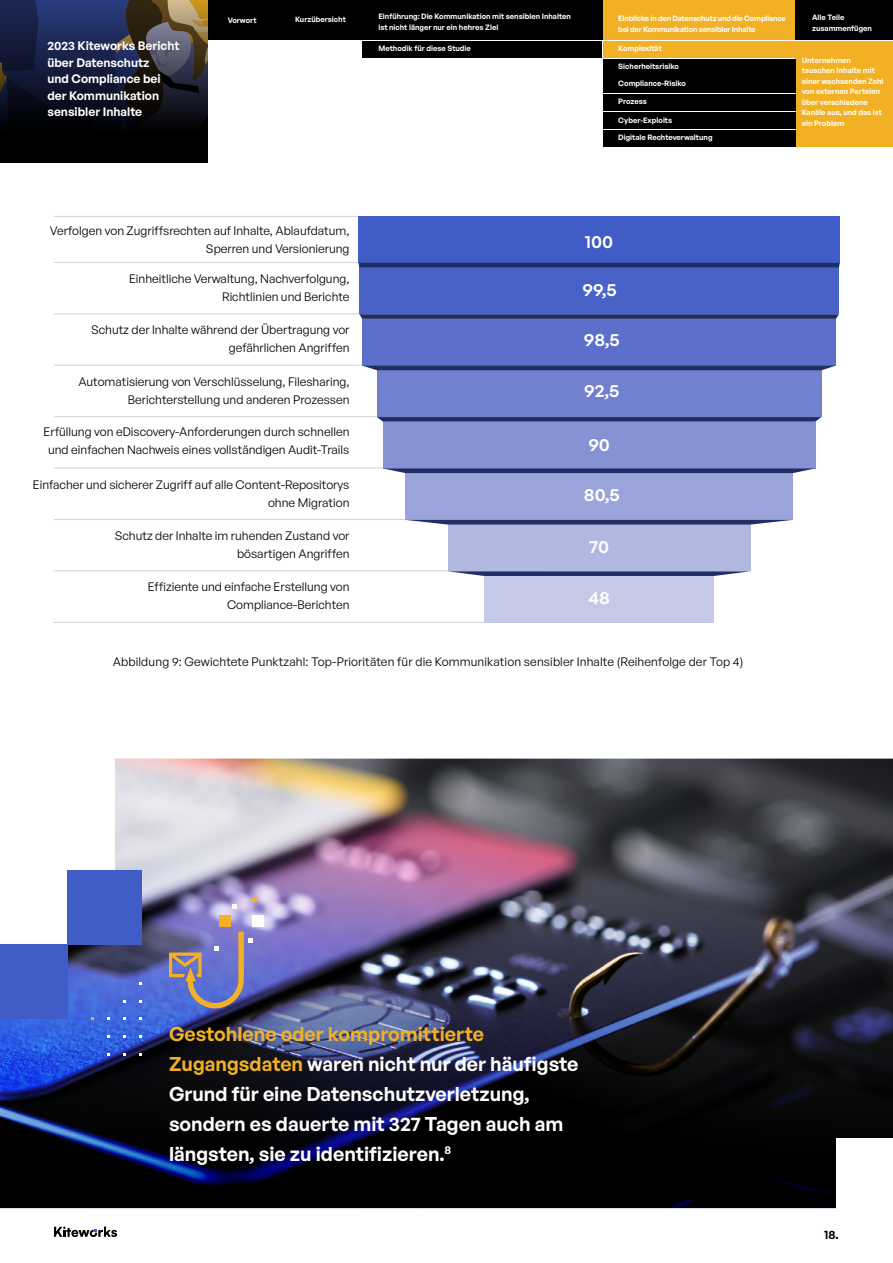
<style>
.page{position:relative;width:893px;height:1263px;background:#fff}
.page>*{position:absolute;margin:0;border:0;box-sizing:border-box;transform-origin:0 0}
.t1{font:600 19.5px/30px "General Sans";color:#fefefe}
.t2{font:600 16.5px "General Sans";color:#fff}
.t3{font:12px/18px "General Sans";color:#000;text-align:right}
.t4{font:600 12px/16.5px "General Sans";color:#fff}
.t5{font:600 12px "General Sans";color:#000}
.t6{font:600 7.5px/10.5px "General Sans";color:#fff}
.t7{font:600 7.5px/10.5px "General Sans";letter-spacing:-.02em;color:#fff}
.s1{color:#f2b125}
</style>
<div class="page">
<svg style="left:54px;top:1226px;width:63px;height:11px"></svg>
<div style="left:796px;top:41px;width:97px;height:105px;background:#f2b125"></div>
<div style="left:276px;top:0;width:86px;height:39px;background:#000"></div>
<div style="left:362px;top:0;width:242px;height:39px;background:#000"></div>
<div style="left:604px;top:41px;width:192px;height:16px;background:#f2b125"></div>
<div style="left:604px;top:0;width:192px;height:39px;background:#f2b125"></div>
<div style="left:604px;top:59px;width:192px;height:16px;background:#000"></div>
<div style="left:604px;top:77px;width:192px;height:16px;background:#000"></div>
<div style="left:604px;top:94px;width:192px;height:17px;background:#000"></div>
<div style="left:604px;top:112px;width:192px;height:17px;background:#000"></div>
<div style="left:604px;top:130px;width:192px;height:16px;background:#000"></div>
<div style="left:796px;top:0;width:97px;height:39px;background:#000"></div>
<div style="left:362px;top:41px;width:240px;height:16px;background:#000"></div>
<div style="left:208px;top:0;width:68px;height:39px;background:#000"></div>
<svg style="left:0;top:0;width:208px;height:162px;background:#1b1d2b"></svg>
<img style="left:0;top:759px;width:893px;height:449px">
<div style="left:836px;top:1139px;width:57px;height:70px;background:#fff"></div>
<div style="left:68px;top:870px;width:74px;height:74px;background:#3f5cc7"></div>
<div style="left:0;top:944px;width:68px;height:75px;background:#3f5cc7"></div>
<div style="left:220px;top:916px;width:11px;height:11px;background:#f2b125"></div>
<svg style="left:252px;top:898px;width:4px;height:4px"></svg>
<svg style="left:169px;top:932px;width:84px;height:76px;background:#7b79a7"></svg>
<svg style="left:233px;top:905px;width:4px;height:4px"></svg>
<div style="left:252px;top:916px;width:11px;height:11px;background:#fff"></div>
<hr style="left:54px;top:216px;width:312px;height:1px;background:#d1d3d4">
<hr style="left:54px;top:262px;width:716px;height:1px;background:#d1d3d4">
<hr style="left:54px;top:313px;width:655px;height:1px;background:#d1d3d4">
<hr style="left:54px;top:365px;width:586px;height:1px;background:#d1d3d4">
<hr style="left:54px;top:416px;width:608px;height:1px;background:#d1d3d4">
<hr style="left:54px;top:467px;width:608px;height:1px;background:#d1d3d4">
<hr style="left:54px;top:519px;width:598px;height:1px;background:#d1d3d4">
<hr style="left:53px;top:570px;width:494px;height:1px;background:#d1d3d4">
<hr style="left:53px;top:622px;width:456px;height:1px;background:#d1d3d4">
<div style="left:358px;top:216px;width:482px;height:47px;background:#3f5cc7"></div>
<div style="left:359px;top:267px;width:480px;height:47px;background:#4962c8"></div>
<div style="left:362px;top:319px;width:474px;height:47px;background:#5c70cb"></div>
<div style="left:377px;top:370px;width:444px;height:47px;background:#7180cf"></div>
<div style="left:383px;top:422px;width:432px;height:46px;background:#8692d4"></div>
<div style="left:406px;top:473px;width:387px;height:47px;background:#9ba4da"></div>
<div style="left:448px;top:524px;width:302px;height:47px;background:#b0b7e0"></div>
<div style="left:484px;top:576px;width:230px;height:47px;background:#c4c9e7"></div>
<hr style="left:358px;top:263px;width:482px;height:4px;background:#212e63">
<svg style="left:359px;top:314px;width:480px;height:5px;background:#303c6d"></svg>
<hr style="left:364px;top:366px;width:471px;height:4px;background:#212e63">
<svg style="left:377px;top:417px;width:444px;height:5px;background:#323e6f"></svg>
<svg style="left:383px;top:468px;width:432px;height:5px;background:#344074"></svg>
<svg style="left:407px;top:520px;width:384px;height:4px;background:#354071"></svg>
<svg style="left:448px;top:571px;width:302px;height:5px;background:#47527e"></svg>
<p class="t4" style="left:47px;top:37px;width:134px">2023 Kiteworks Bericht über Datenschutz<br>und Compliance bei der Kommunikation sensibler Inhalte</p>
<p class="t6" style="left:228px;top:15px;width:31px">Vorwort</p>
<p class="t6" style="left:295px;top:14px;width:52px">Kurzübersicht</p>
<p class="t6" style="left:378px;top:11px;width:194px">Einführung: Die Kommunikation mit sensiblen Inhalten ist nicht länger nur ein hehres Ziel</p>
<p class="t6" style="left:378px;top:43px;width:94px">Methodik für diese Studie</p>
<p class="t7" style="left:618px;top:13px;width:169px">Einblicke in den Datenschutz und die Compliance bei der Kommunikation sensibler Inhalte</p>
<p class="t6" style="left:618px;top:61px;width:62px">Sicherheitsrisiko</p>
<p class="t6" style="left:618px;top:78px;width:69px">Compliance-Risiko</p>
<p class="t6" style="left:618px;top:96px;width:30px">Prozess</p>
<p class="t6" style="left:618px;top:114px;width:55px">Cyber-Exploits</p>
<p class="t6" style="left:618px;top:132px;width:96px">Digitale Rechteverwaltung</p>
<p class="t6" style="left:618px;top:43px;width:45px">Komplexität</p>
<p class="t6" style="left:812px;top:12px;width:61px">Alle Teile zusammenfügen</p>
<p class="t6" style="left:802px;top:55px;width:83px">Unternehmen tauschen Inhalte mit einer wachsenden Zahl von externen Parteien über verschiedene<br>Kanäle aus, und das ist ein Problem</p>
<p class="t3" style="left:50px;top:221px;width:301px">Verfolgen von Zugriffsrechten auf Inhalte, Ablaufdatum,<br>Sperren und Versionierung</p>
<p class="t3" style="left:129px;top:270px;width:222px">Einheitliche Verwaltung, Nachverfolgung,<br>Richtlinien und Berichte</p>
<p class="t3" style="left:91px;top:320px;width:260px">Schutz der Inhalte während der Übertragung vor gefährlichen Angriffen</p>
<p class="t3" style="left:79px;top:372px;width:272px">Automatisierung von Verschlüsselung, Filesharing,<br>Berichterstellung und anderen Prozessen</p>
<p class="t3" style="left:44px;top:423px;width:307px;text-align:center">Erfüllung von eDiscovery-Anforderungen durch schnellen und einfachen Nachweis eines vollständigen Audit-Trails</p>
<p class="t3" style="left:33px;top:475px;width:318px">Einfacher und sicherer Zugriff auf alle Content-Repositorys ohne Migration</p>
<p class="t3" style="left:115px;top:527px;width:236px">Schutz der Inhalte im ruhenden Zustand vor bösartigen Angriffen</p>
<p class="t3" style="left:148px;top:577px;width:203px">Effiziente und einfache Erstellung von<br>Compliance-Berichten</p>
<h2 class="t2" style="left:585px;top:231px;width:30px">100</h2>
<h2 class="t2" style="left:583px;top:279px;width:36px">99,5</h2>
<h2 class="t2" style="left:584px;top:329px;width:37px">98,5</h2>
<h2 class="t2" style="left:584px;top:381px;width:36px">92,5</h2>
<h2 class="t2" style="left:588px;top:434px;width:23px">90</h2>
<h2 class="t2" style="left:584px;top:484px;width:37px">80,5</h2>
<h2 class="t2" style="left:589px;top:536px;width:21px">70</h2>
<h2 class="t2" style="left:588px;top:588px;width:23px">48</h2>
<p class="t3" style="left:113px;top:652px;width:632px">Abbildung 9: Gewichtete Punktzahl: Top-Prioritäten für die Kommunikation sensibler Inhalte (Reihenfolge der Top 4)</p>
<h1 class="t1" style="left:169px;top:1018px;width:411px"><span class="s1">Gestohlene oder kompromittierte Zugangsdaten</span> waren nicht nur der häufigste Grund für eine Datenschutzverletzung, sondern es dauerte mit 327 Tagen auch am längsten, sie zu identifizieren.<sup>8</sup></h1>
<p class="t5" style="left:824px;top:1226px;width:16px">18.</p>
</div>
